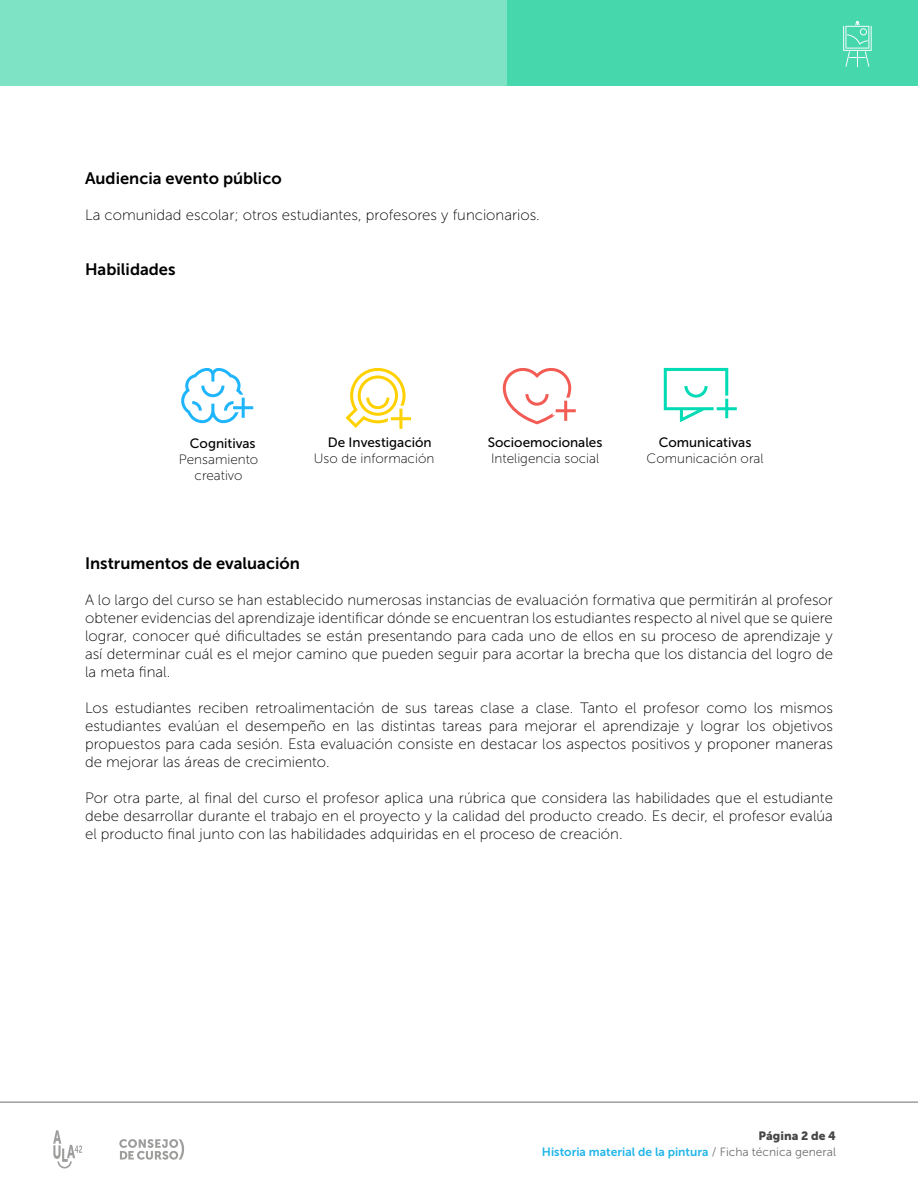
<style>
.page{position:relative;width:918px;height:1188px;background:#fff}
.page>*{position:absolute;margin:0;border:0;box-sizing:border-box;transform-origin:0 0}
.t1{font:16.5px "Museo Sans 700";color:#000}
.t2{font:15px/18px "Museo Sans 100";color:#000;text-align:justify}
.t3{font:13.5px/16.2px "Museo Sans 100";color:#020202;text-align:center}
.t4{font:13.5px "Museo Sans 500";color:#000}
.t5{font:12px "Museo Sans 700";color:#21b5ea}
.t6{font:12px "Museo Sans 900";color:#464646}
.s1{font-family:"Museo Sans 300";color:#706f6f}
</style>
<div class="page">
<div style="left:0;top:0;width:507px;height:85px;background:#7ee3c5"></div>
<div style="left:507px;top:0;width:411px;height:85px;background:#47d7ac"></div>
<svg style="left:53px;top:1130px;width:29px;height:38px"></svg>
<svg style="left:119px;top:1139px;width:65px;height:21px"></svg>
<hr style="left:0;top:1102px;width:918px;height:1px;background:#706f6f">
<svg style="left:843px;top:21px;width:29px;height:46px"></svg>
<svg style="left:181px;top:368px;width:72px;height:55px"></svg>
<svg style="left:345px;top:368px;width:66px;height:61px"></svg>
<svg style="left:503px;top:368px;width:73px;height:56px"></svg>
<svg style="left:664px;top:368px;width:73px;height:54px"></svg>
<p class="t1" style="left:85px;top:169px;width:198px">Audiencia evento público</p>
<p class="t2" style="left:85px;top:206px;width:456px">La comunidad escolar; otros estudiantes, profesores y funcionarios.</p>
<p class="t1" style="left:85px;top:260px;width:92px">Habilidades</p>
<p class="t4" style="left:190px;top:436px;width:67px">Cognitivas</p>
<p class="t3" style="left:179px;top:452px;width:81px">Pensamiento creativo</p>
<p class="t4" style="left:328px;top:435px;width:105px">De Investigación</p>
<p class="t3" style="left:314px;top:450px;width:122px">Uso de información</p>
<p class="t4" style="left:488px;top:435px;width:116px">Socioemocionales</p>
<p class="t3" style="left:491px;top:450px;width:109px">Inteligencia social</p>
<p class="t4" style="left:659px;top:435px;width:94px">Comunicativas</p>
<p class="t3" style="left:647px;top:450px;width:119px">Comunicación oral</p>
<p class="t1" style="left:85px;top:554px;width:216px">Instrumentos de evaluación</p>
<p class="t2" style="left:85px;top:591px;width:750px">A lo largo del curso se han establecido numerosas instancias de evaluación formativa que permitirán al profesor obtener evidencias del aprendizaje identificar dónde se encuentran los estudiantes respecto al nivel que se quiere lograr, conocer qué dificultades se están presentando para cada uno de ellos en su proceso de aprendizaje y así determinar cuál es el mejor camino que pueden seguir para acortar la brecha que los distancia del logro de la meta final.</p>
<p class="t2" style="left:85px;top:699px;width:749px">Los estudiantes reciben retroalimentación de sus tareas clase a clase. Tanto el profesor como los mismos estudiantes evalúan el desempeño en las distintas tareas para mejorar el aprendizaje y lograr los objetivos propuestos para cada sesión. Esta evaluación consiste en destacar los aspectos positivos y proponer maneras de mejorar las áreas de crecimiento.</p>
<p class="t2" style="left:85px;top:789px;width:749px">Por otra parte, al final del curso el profesor aplica una rúbrica que considera las habilidades que el estudiante debe desarrollar durante el trabajo en el proyecto y la calidad del producto creado. Es decir, el profesor evalúa el producto final junto con las habilidades adquiridas en el proceso de creación.</p>
<p class="t6" style="left:759px;top:1129px;width:79px">Página 2 de 4</p>
<p class="t5" style="left:542px;top:1145px;width:296px">Historia material de la pintura <span class="s1">/ Ficha técnica general</span></p>
</div>
